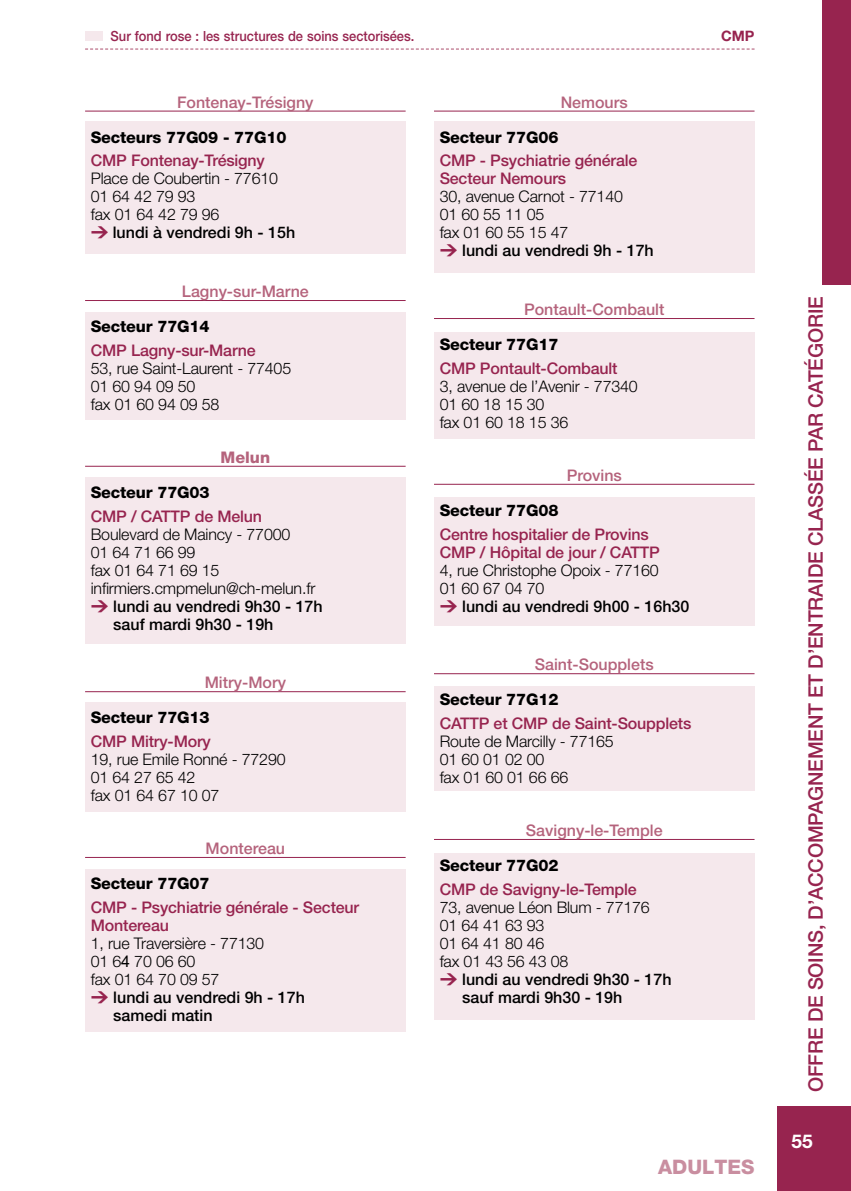
<style>
.page{position:relative;width:851px;height:1191px;background:#fff}
.page>*{position:absolute;margin:0;border:0;box-sizing:border-box;transform-origin:0 0}
.t1{font:500 20px "Helvetica Neue LT Pro";letter-spacing:-.01em;color:#97244f}
.t2{font:800 20px "Helvetica Neue LT Pro";color:#c98ea0}
.t3{font:700 19px "Helvetica Neue LT Pro";color:#fff}
.t4{font:300 16px/18px "Helvetica Neue LT Pro";letter-spacing:-.01em;color:#000}
.t5{font:500 16px/18px "Helvetica Neue LT Pro";letter-spacing:-.01em;color:#97244f}
.t6{font:800 16px "Helvetica Neue LT Pro";letter-spacing:-.01em;color:#000}
.t7{font:500 16px "Helvetica Neue LT Pro";color:#000}
.t8{font:500 16px "Helvetica Neue LT Pro";color:#b5637c}
.t9{font:800 16px "Helvetica Neue LT Pro";color:#b5637c}
.t10{font:700 14.4px "Helvetica Neue LT Pro";color:#97244f}
.t11{font:500 14px "Helvetica Neue LT Pro";color:#97244f;scale:.92 1}
.s1{font-family:"DIN";font-weight:900;color:#97244f}
.s2{font-weight:500}
.s3{font-family:"Arial";font-weight:400}
</style>
<div class="page">
<div style="left:85px;top:121px;width:320px;height:132px;background:#f5e8ec"></div>
<div style="left:434px;top:121px;width:320px;height:152px;background:#f5e8ec"></div>
<div style="left:434px;top:332px;width:320px;height:106px;background:#f5e8ec"></div>
<div style="left:434px;top:497px;width:320px;height:128px;background:#f5e8ec"></div>
<div style="left:434px;top:686px;width:320px;height:105px;background:#f5e8ec"></div>
<div style="left:434px;top:853px;width:320px;height:167px;background:#f5e8ec"></div>
<div style="left:85px;top:312px;width:320px;height:107px;background:#f5e8ec"></div>
<div style="left:85px;top:477px;width:320px;height:166px;background:#f5e8ec"></div>
<div style="left:85px;top:702px;width:320px;height:109px;background:#f5e8ec"></div>
<div style="left:85px;top:869px;width:320px;height:163px;background:#f5e8ec"></div>
<hr style="left:85px;top:111px;width:320px;height:1px;background:#97244f">
<hr style="left:85px;top:300px;width:320px;height:1px;background:#97244f">
<hr style="left:85px;top:466px;width:320px;height:1px;background:#97244f">
<hr style="left:85px;top:691px;width:320px;height:1px;background:#97244f">
<hr style="left:85px;top:857px;width:320px;height:1px;background:#97244f">
<hr style="left:434px;top:111px;width:320px;height:1px;background:#97244f">
<hr style="left:434px;top:318px;width:320px;height:1px;background:#97244f">
<hr style="left:434px;top:484px;width:320px;height:1px;background:#97244f">
<hr style="left:434px;top:673px;width:320px;height:1px;background:#97244f">
<hr style="left:434px;top:839px;width:320px;height:1px;background:#97244f">
<div style="left:822px;top:0;width:28px;height:285px;background:#97244f"></div>
<div style="left:777px;top:1106px;width:73px;height:85px;background:#97244f"></div>
<svg style="left:85px;top:49px;width:669px;height:1px"></svg>
<div style="left:85px;top:31px;width:17px;height:10px;background:#f5e8ec"></div>
<p class="t11" style="left:111px;top:28px;width:331px">Sur fond rose : les structures de soins sectorisées.</p>
<p class="t8" style="left:177px;top:92px;width:138px">Fontenay-Trésigny</p>
<p class="t6" style="left:91px;top:128px;width:197px">Secteurs 77G09 - 77G10</p>
<p class="t5" style="left:91px;top:152px;width:176px">CMP Fontenay-Trésigny</p>
<p class="t4" style="left:91px;top:169px;width:206px">Place de Coubertin - 77610<br>01 64 42 79 93<br>fax 01 64 42 79 96<br><span class="s1">&gt;</span> <span class="s2">lundi à vendredi 9h - 15h</span></p>
<p class="t8" style="left:182px;top:282px;width:128px">Lagny-sur-Marne</p>
<p class="t6" style="left:91px;top:317px;width:120px">Secteur 77G14</p>
<p class="t5" style="left:91px;top:341px;width:166px">CMP Lagny-sur-Marne</p>
<p class="t4" style="left:91px;top:359px;width:202px">53, rue Saint-Laurent - 77405<br>01 60 94 09 50<br>fax 01 60 94 09 58</p>
<p class="t9" style="left:220px;top:448px;width:51px">Melun</p>
<p class="t6" style="left:91px;top:483px;width:120px">Secteur 77G03</p>
<p class="t5" style="left:91px;top:507px;width:173px">CMP / CATTP de Melun</p>
<p class="t4" style="left:91px;top:524px;width:201px">Boulevard de Maincy - 77000</p>
<p class="t4" style="left:91px;top:542px;width:106px">01 64 71 66 99</p>
<p class="t4" style="left:91px;top:560px;width:130px">fax 01 64 71 69 15</p>
<p class="t4" style="left:91px;top:578px;width:226px">infirmiers.cmpmelun@ch-melun.fr</p>
<p class="t7" style="left:91px;top:596px;width:233px"><span class="s1">&gt;</span> lundi au vendredi 9h30 - 17h</p>
<p class="t7" style="left:113px;top:614px;width:162px">sauf mardi 9h30 - 19h</p>
<p class="t8" style="left:205px;top:673px;width:83px">Mitry-Mory</p>
<p class="t6" style="left:91px;top:708px;width:120px">Secteur 77G13</p>
<p class="t5" style="left:91px;top:732px;width:122px">CMP Mitry-Mory</p>
<p class="t4" style="left:91px;top:750px;width:196px">19, rue Emile Ronné - 77290<br>01 64 27 65 42<br>fax 01 64 67 10 07</p>
<p class="t8" style="left:205px;top:838px;width:81px">Montereau</p>
<p class="t6" style="left:91px;top:874px;width:120px">Secteur 77G07</p>
<p class="t5" style="left:91px;top:898px;width:270px">CMP - Psychiatrie générale - Secteur<br>Montereau</p>
<p class="t4" style="left:91px;top:934px;width:175px">1, rue Traversière - 77130</p>
<p class="t4" style="left:91px;top:952px;width:106px">01 6<span class="s3">4</span> 70 06 60</p>
<p class="t4" style="left:91px;top:969px;width:130px">fax 01 64 70 09 57</p>
<p class="t7" style="left:91px;top:987px;width:216px"><span class="s1">&gt;</span> lundi au vendredi 9h - 17h</p>
<p class="t7" style="left:113px;top:1005px;width:101px">samedi matin</p>
<p class="t8" style="left:560px;top:92px;width:68px">Nemours</p>
<p class="t6" style="left:439px;top:128px;width:120px">Secteur 77G06</p>
<p class="t5" style="left:439px;top:152px;width:199px">CMP - Psychiatrie générale<br>Secteur Nemours</p>
<p class="t4" style="left:439px;top:187px;width:216px">30, avenue Carnot - 77140<br>01 60 55 11 05<br>fax 01 60 55 15 47<br><span class="s1">&gt;</span> <span class="s2">lundi au vendredi 9h - 17h</span></p>
<p class="t8" style="left:524px;top:300px;width:142px">Pontault-Combault</p>
<p class="t6" style="left:439px;top:335px;width:120px">Secteur 77G17</p>
<p class="t5" style="left:439px;top:359px;width:179px">CMP Pontault-Combault</p>
<p class="t4" style="left:439px;top:377px;width:199px">3, avenue de l’Avenir - 77340<br>01 60 18 15 30<br>fax 01 60 18 15 36</p>
<p class="t8" style="left:566px;top:465px;width:57px">Provins</p>
<p class="t6" style="left:439px;top:501px;width:120px">Secteur 77G08</p>
<p class="t5" style="left:439px;top:525px;width:221px">Centre hospitalier de Provins<br>CMP / Hôpital de jour / CATTP</p>
<p class="t4" style="left:439px;top:560px;width:251px">4, rue Christophe Opoix - 77160<br>01 60 67 04 70<br><span class="s1">&gt;</span> <span class="s2">lundi au vendredi 9h00 - 16h30</span></p>
<p class="t8" style="left:534px;top:655px;width:120px">Saint-Soupplets</p>
<p class="t6" style="left:439px;top:690px;width:120px">Secteur 77G12</p>
<p class="t5" style="left:439px;top:714px;width:253px">CATTP et CMP de Saint-Soupplets</p>
<p class="t4" style="left:439px;top:732px;width:176px">Route de Marcilly - 77165<br>01 60 01 02 00<br>fax 01 60 01 66 66</p>
<p class="t8" style="left:526px;top:820px;width:138px">Savigny-le-Temple</p>
<p class="t6" style="left:439px;top:856px;width:120px">Secteur 77G02</p>
<p class="t5" style="left:439px;top:880px;width:198px">CMP de Savigny-le-Temple</p>
<p class="t4" style="left:439px;top:897px;width:211px">73, avenue Léon Blum - 77176</p>
<p class="t4" style="left:439px;top:915px;width:106px">01 64 41 63 93</p>
<p class="t4" style="left:439px;top:933px;width:106px">01 64 41 80 46</p>
<p class="t4" style="left:439px;top:951px;width:130px">fax 01 43 56 43 08</p>
<p class="t7" style="left:439px;top:969px;width:233px"><span class="s1">&gt;</span> lundi au vendredi 9h30 - 17h</p>
<p class="t7" style="left:462px;top:987px;width:162px">sauf mardi 9h30 - 19h</p>
<p class="t10" style="left:721px;top:27px;width:35px">CMP</p>
<p class="t2" style="left:658px;top:1155px;width:98px">ADULTES</p>
<p class="t1" style="left:803px;top:1092px;width:797px;rotate:-90deg">OFFRE DE SOINS, D’ACCOMPAGNEMENT ET D’ENTRAIDE CLASSÉE PAR CATÉGORIE</p>
<p class="t3" style="left:791px;top:1129px;width:23px">55</p>
</div>
